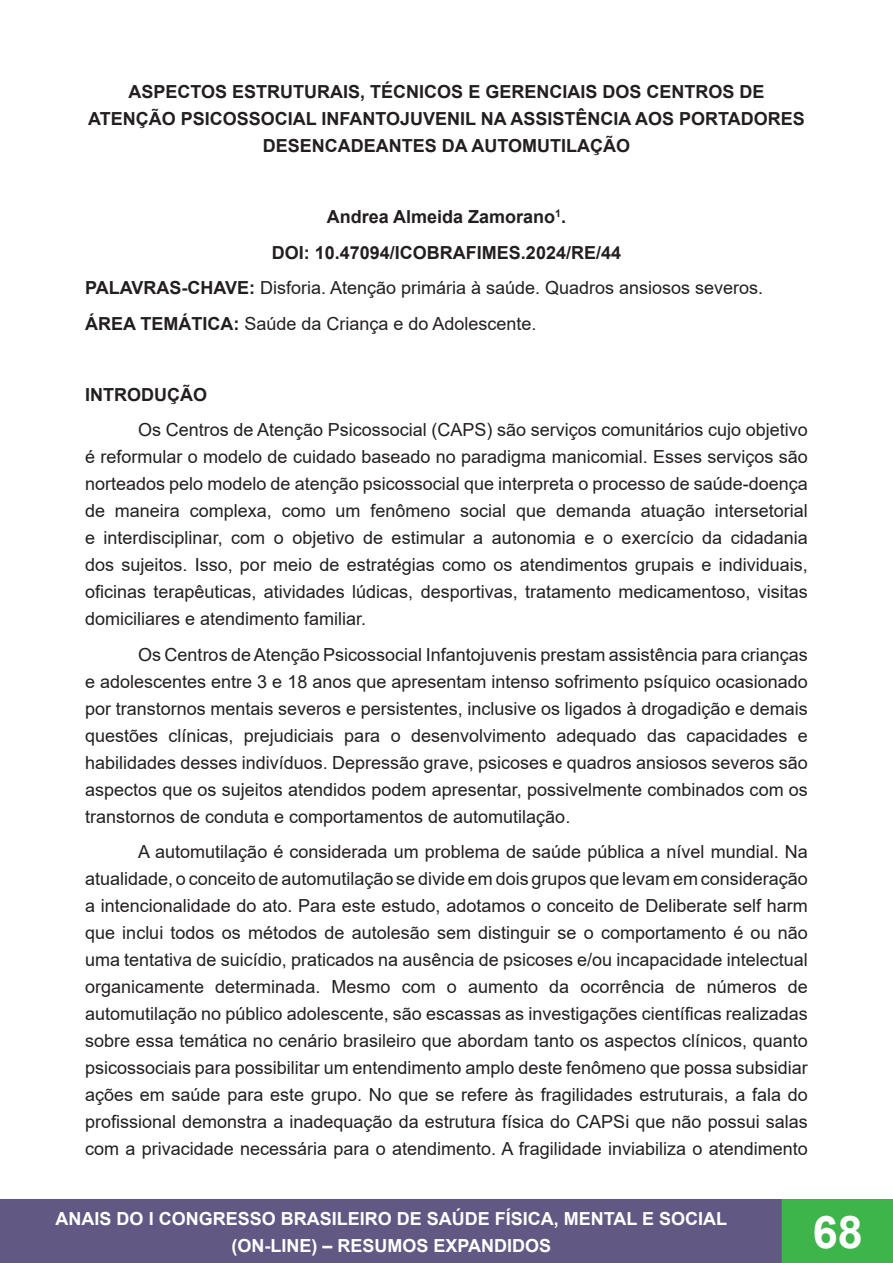
<style>
.page{position:relative;width:893px;height:1263px;background:#fff}
.page>*{position:absolute;margin:0;border:0;box-sizing:border-box;transform-origin:0 0}
.t1{font:700 45px "Arial";color:#fff}
.t2{font:18px/27px "Arial";color:#231f20;text-align:justify}
.t3{font:700 18px/27px "Arial";color:#231f20;text-align:center}
.t4{font:700 18px/27px "Arial";color:#fff;text-align:center}
.s1{font-weight:700}
</style>
<div class="page">
<div style="left:0;top:1200px;width:782px;height:63px;background:#615984"></div>
<div style="left:0;top:1199px;width:783px;height:64px;border:2px solid #615984"></div>
<div style="left:782px;top:1200px;width:111px;height:63px;background:#3db54a"></div>
<div style="left:782px;top:1199px;width:111px;height:64px;border:2px solid #3db54a"></div>
<p class="t3" style="left:88px;top:79px;width:718px">ASPECTOS ESTRUTURAIS, TÉCNICOS E GERENCIAIS DOS CENTROS DE<br>ATENÇÃO PSICOSSOCIAL INFANTOJUVENIL NA ASSISTÊNCIA AOS PORTADORES<br>DESENCADEANTES DA AUTOMUTILAÇÃO</p>
<p class="t3" style="left:327px;top:204px;width:241px">Andrea Almeida Zamorano<sup>1</sup>.</p>
<p class="t3" style="left:272px;top:239px;width:351px">DOI: 10.47094/ICOBRAFIMES.2024/RE/44</p>
<p class="t2" style="left:85px;top:274px;width:680px"><span class="s1">PALAVRAS-CHAVE:</span> Disforia. Atenção primária à saúde. Quadros ansiosos severos.</p>
<p class="t2" style="left:85px;top:310px;width:453px"><span class="s1">ÁREA TEMÁTICA:</span> Saúde da Criança e do Adolescente.</p>
<p class="t3" style="left:85px;top:381px;width:123px">INTRODUÇÃO</p>
<p class="t2" style="left:85px;top:416px;width:724px;text-indent:53px">Os Centros de Atenção Psicossocial (CAPS) são serviços comunitários cujo objetivo é reformular o modelo de cuidado baseado no paradigma manicomial. Esses serviços são norteados pelo modelo de atenção psicossocial que interpreta o processo de saúde-doença de maneira complexa, como um fenômeno social que demanda atuação intersetorial e interdisciplinar, com o objetivo de estimular a autonomia e o exercício da cidadania dos sujeitos. Isso, por meio de estratégias como os atendimentos grupais e individuais, oficinas terapêuticas, atividades lúdicas, desportivas, tratamento medicamentoso, visitas domiciliares e atendimento familiar.</p>
<p class="t2" style="left:85px;top:641px;width:724px;text-indent:53px">Os Centros de Atenção Psicossocial Infantojuvenis prestam assistência para crianças e adolescentes entre 3 e 18 anos que apresentam intenso sofrimento psíquico ocasionado por transtornos mentais severos e persistentes, inclusive os ligados à drogadição e demais questões clínicas, prejudiciais para o desenvolvimento adequado das capacidades e habilidades desses indivíduos. Depressão grave, psicoses e quadros ansiosos severos são aspectos que os sujeitos atendidos podem apresentar, possivelmente combinados com os transtornos de conduta e comportamentos de automutilação.</p>
<p class="t2" style="left:85px;top:838px;width:724px;text-indent:53px">A automutilação é considerada um problema de saúde pública a nível mundial. Na atualidade, o conceito de automutilação se divide em dois grupos que levam em consideração a intencionalidade do ato. Para este estudo, adotamos o conceito de Deliberate self harm que inclui todos os métodos de autolesão sem distinguir se o comportamento é ou não uma tentativa de suicídio, praticados na ausência de psicoses e/ou incapacidade intelectual organicamente determinada. Mesmo com o aumento da ocorrência de números de automutilação no público adolescente, são escassas as investigações científicas realizadas sobre essa temática no cenário brasileiro que abordam tanto os aspectos clínicos, quanto psicossociais para possibilitar um entendimento amplo deste fenômeno que possa subsidiar ações em saúde para este grupo. No que se refere às fragilidades estruturais, a fala do profissional demonstra a inadequação da estrutura física do CAPSi que não possui salas com a privacidade necessária para o atendimento. A fragilidade inviabiliza o atendimento</p>
<p class="t4" style="left:56px;top:1205px;width:673px">ANAIS DO I CONGRESSO BRASILEIRO DE SAÚDE FÍSICA, MENTAL E SOCIAL (ON-LINE) – RESUMOS EXPANDIDOS</p>
<h1 class="t1" style="left:813px;top:1200px;width:52px">68</h1>
</div>
